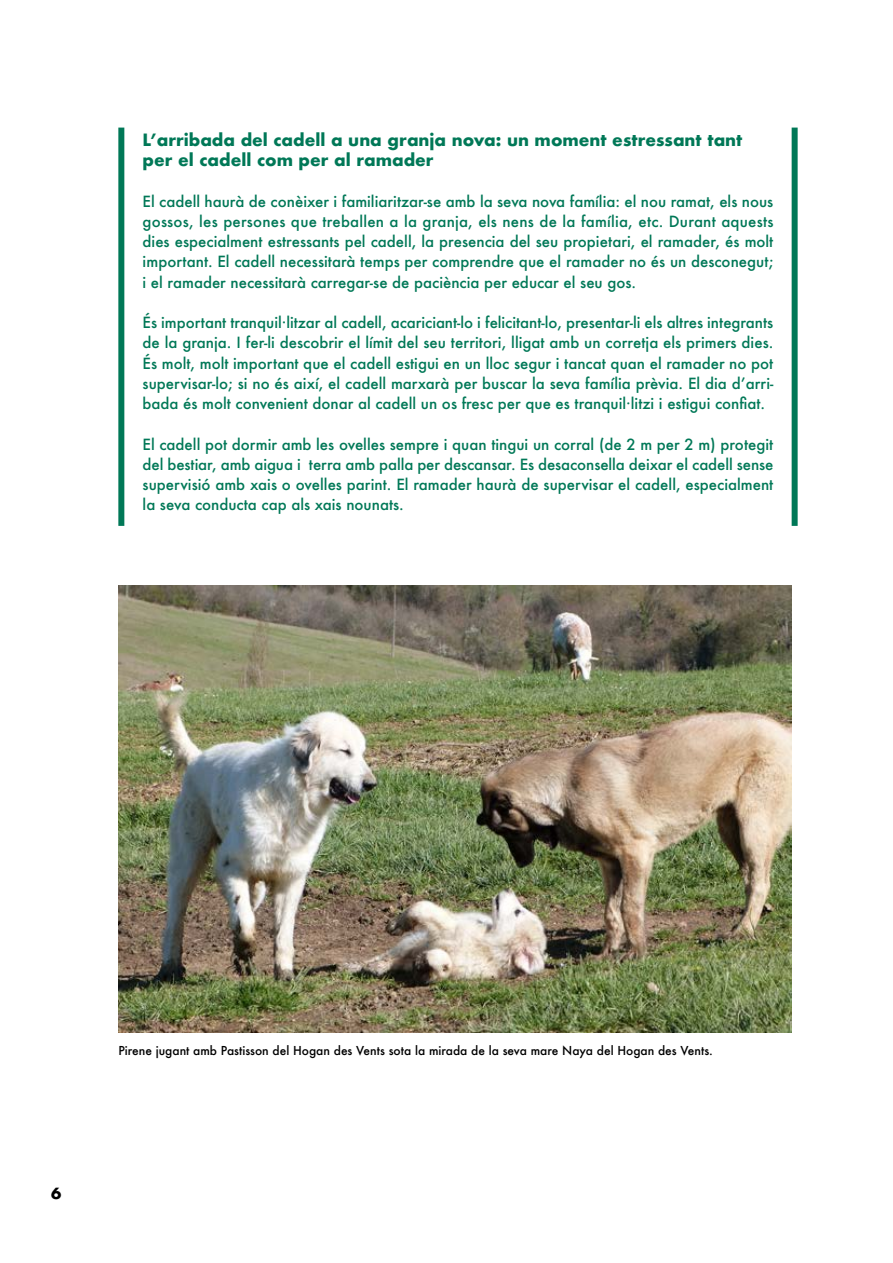
<style>
.page{position:relative;width:893px;height:1263px;background:#fff}
.page>*{position:absolute;margin:0;border:0;box-sizing:border-box;transform-origin:0 0}
.t1{font:700 16.5px/20.2px "Futura";color:#007857}
.t2{font:500 15px/20.2px "Futura";color:#007857;text-align:justify}
.t3{font:700 15px "Futura";color:#000}
.t4{font:500 12px "Futura";color:#000}
</style>
<div class="page">
<div style="left:118px;top:128px;width:6px;height:398px;background:#007857"></div>
<div style="left:792px;top:128px;width:6px;height:398px;background:#007857"></div>
<img style="left:118px;top:586px;width:674px;height:446px">
<p class="t1" style="left:143px;top:129px;width:601px">L’arribada del cadell a una granja nova: un moment estressant tant per el cadell com per al ramader</p>
<p class="t2" style="left:143px;top:191px;width:632px">El cadell haurà de conèixer i familiaritzar-se amb la seva nova família: el nou ramat, els nous gossos, les persones que treballen a la granja, els nens de la família, etc. Durant aquests dies especialment estressants pel cadell, la presencia del seu propietari, el ramader, és molt important. El cadell necessitarà temps per comprendre que el ramader no és un desconegut; i el ramader necessitarà carregar-se de paciència per educar el seu gos.</p>
<p class="t2" style="left:143px;top:312px;width:632px">És important tranquil·litzar al cadell, acariciant-lo i felicitant-lo, presentar-li els altres integrants de la granja. I fer-li descobrir el límit del seu territori, lligat amb un corretja els primers dies.<br>És molt, molt important que el cadell estigui en un lloc segur i tancat quan el ramader no pot supervisar-lo; si no és així, el cadell marxarà per buscar la seva família prèvia. El dia d’arri&shy;bada és molt convenient donar al cadell un os fresc per que es tranquil·litzi i estigui confiat.</p>
<p class="t2" style="left:143px;top:434px;width:632px">El cadell pot dormir amb les ovelles sempre i quan tingui un corral (de 2 m per 2 m) protegit del bestiar, amb aigua i terra amb palla per descansar. Es desaconsella deixar el cadell sense supervisió amb xais o ovelles parint. El ramader haurà de supervisar el cadell, especialment la seva conducta cap als xais nounats.</p>
<p class="t3" style="left:51px;top:1183px;width:12px">6</p>
<p class="t4" style="left:118px;top:1042px;width:596px">Pirene jugant amb Pastisson del Hogan des Vents sota la mirada de la seva mare Naya del Hogan des Vents.</p>
</div>
